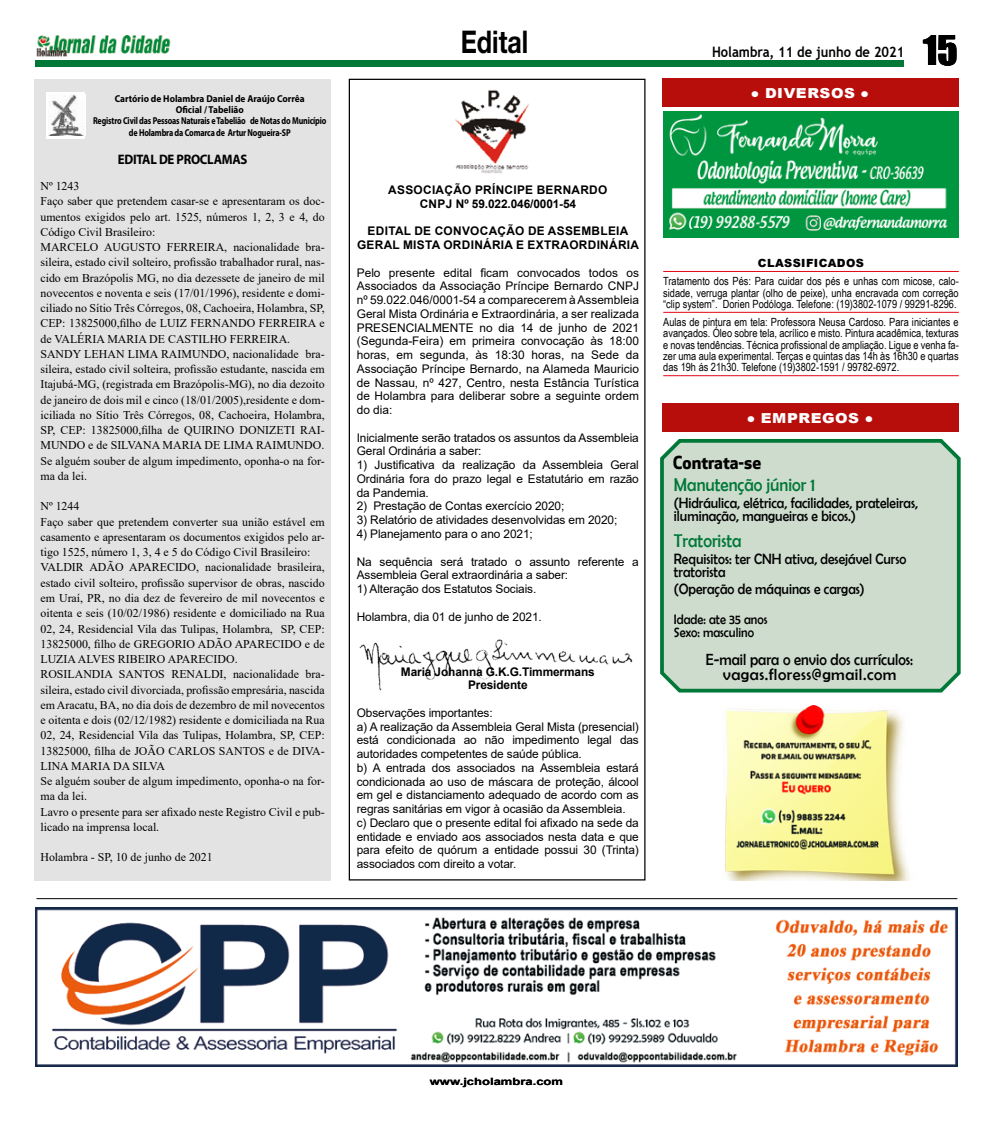
<style>
.page{position:relative;width:993px;height:1124px;background:#fff}
.page>*{position:absolute;margin:0;border:0;box-sizing:border-box;transform-origin:0 0}
.t1{font:37.5px "Impact";color:#000}
.t2{font:700 31.25px "Helvetica Neue";color:#000;scale:.8 1}
.t3{font:18.75px "Berlin Sans FB";color:#007838;scale:.9 1}
.t4{font:17.5px "Apex New PS Bold Oldstyle";color:#000}
.t5{font:16.25px/15px "Berlin Sans FB";color:#000;text-align:center;scale:.9 1}
.t6{font:15px/13.1px "Berlin Sans FB";color:#000;scale:.9 1}
.t7{font:700 14.38px "Trebuchet MS";color:#000;scale:.9 1}
.t8{font:13.75px/13.1px "Berlin Sans FB";color:#000;scale:.9 1}
.t9{font:900 13.75px "Arial";letter-spacing:.035em;color:#fff;scale:1.1 1}
.t10{font:700 13.75px "Myriad Pro";letter-spacing:-.02em;color:#000;scale:.93 1}
.t11{font:11.88px/15.2px "Times New Roman";color:#000}
.t12{font:11.88px/13.8px "Arial";letter-spacing:-.01em;color:#000}
.t13{font:700 11.88px/13.8px "Arial";letter-spacing:.025em;color:#000;text-align:center}
.t14{font:700 11.88px/13.8px "Arial";letter-spacing:-.01em;color:#000;text-align:center}
.t15{font:11.25px/11.2px "Arial Narrow";color:#000;text-align:justify}
.t16{font:900 11.25px "Arial";letter-spacing:.035em;color:#000}
.t17{font:700 10px/11.2px "Myriad Pro";letter-spacing:-.02em;color:#000;text-align:center;scale:.93 1}
.t18{font:700 10px "Arial";color:#000;scale:1.3 1}
</style>
<div class="page">
<img style="left:36px;top:35px;width:135px;height:22px">
<div style="left:35px;top:60px;width:869px;height:7px;background:#007838"></div>
<img style="left:359px;top:639px;width:274px;height:51px">
<img style="left:455px;top:90px;width:75px;height:84px">
<div style="left:35px;top:79px;width:296px;height:801px;background:#e3e3e3"></div>
<div style="left:47px;top:92px;width:38px;height:46px;background:linear-gradient(to right,#fff,#fff)"></div>
<img style="left:49px;top:94px;width:36px;height:41px">
<hr style="left:663px;top:271px;width:295px;height:1px;background:#e30613">
<hr style="left:663px;top:312px;width:295px;height:1px;background:#e30613">
<hr style="left:663px;top:375px;width:295px;height:1px;background:#e30613">
<img style="left:35px;top:907px;width:922px;height:159px">
<hr style="left:36px;top:898px;width:921px;height:1px;background:#000">
<div style="left:661px;top:79px;width:296px;height:28px;background:#b70e0c"></div>
<div style="left:661px;top:403px;width:296px;height:29px;background:#b70e0c"></div>
<img style="left:663px;top:112px;width:295px;height:125px">
<img style="left:725px;top:705px;width:185px;height:175px">
<svg style="left:660px;top:439px;width:301px;height:254px"></svg>
<p class="t17" style="left:93px;top:92px;width:252px">Cartório de Holambra Daniel de Araújo Corrêa<br>Oficial / Tabelião<br>Registro Civil das Pessoas Naturais e Tabelião de Notas do Município de Holambra da Comarca de Artur Nogueira-SP</p>
<p class="t10" style="left:118px;top:150px;width:141px">EDITAL DE PROCLAMAS</p>
<p class="t11" style="left:40px;top:178px;width:285px">Nº 1243<br>Faço saber que pretendem casar-se e apresentaram os doc&shy;umentos exigidos pelo art. 1525, números 1, 2, 3 e 4, do Código Civil Brasileiro:<br>MARCELO AUGUSTO FERREIRA, nacionalidade bra&shy;sileira, estado civil solteiro, profissão trabalhador rural, nas&shy;cido em Brazópolis MG, no dia dezessete de janeiro de mil novecentos e noventa e seis (17/01/1996), residente e domi&shy;ciliado no Sítio Três Córregos, 08, Cachoeira, Holambra, SP, CEP: 13825000,filho de LUIZ FERNANDO FERREIRA e de VALÉRIA MARIA DE CASTILHO FERREIRA.<br>SANDY LEHAN LIMA RAIMUNDO, nacionalidade bra&shy;sileira, estado civil solteira, profissão estudante, nascida em Itajubá-MG, (registrada em Brazópolis-MG), no dia dezoito de janeiro de dois mil e cinco (18/01/2005),residente e dom&shy;iciliada no Sítio Três Córregos, 08, Cachoeira, Holambra, SP, CEP: 13825000,filha de QUIRINO DONIZETI RAI-MUNDO e de SILVANA MARIA DE LIMA RAIMUNDO.<br>Se alguém souber de algum impedimento, oponha-o na for&shy;ma da lei.</p>
<p class="t11" style="left:40px;top:498px;width:285px">Nº 1244<br>Faço saber que pretendem converter sua união estável em casamento e apresentaram os documentos exigidos pelo ar&shy;tigo 1525, número 1, 3, 4 e 5 do Código Civil Brasileiro:<br>VALDIR ADÃO APARECIDO, nacionalidade brasileira, estado civil solteiro, profissão supervisor de obras, nascido em Uraí, PR, no dia dez de fevereiro de mil novecentos e oitenta e seis (10/02/1986) residente e domiciliado na Rua 02, 24, Residencial Vila das Tulipas, Holambra, SP, CEP:<br>13825000, filho de GREGORIO ADÃO APARECIDO e de LUZIA ALVES RIBEIRO APARECIDO.<br>ROSILANDIA SANTOS RENALDI, nacionalidade bra&shy;sileira, estado civil divorciada, profissão empresária, nascida em Aracatu, BA, no dia dois de dezembro de mil novecentos e oitenta e dois (02/12/1982) residente e domiciliada na Rua 02, 24, Residencial Vila das Tulipas, Holambra, SP, CEP:<br>13825000, filha de JOÃO CARLOS SANTOS e de DIVA-LINA MARIA DA SILVA<br>Se alguém souber de algum impedimento, oponha-o na for&shy;ma da lei.<br>Lavro o presente para ser afixado neste Registro Civil e pub&shy;licado na imprensa local.</p>
<p class="t11" style="left:40px;top:849px;width:174px">Holambra - SP, 10 de junho de 2021</p>
<h2 class="t2" style="left:460px;top:23px;width:86px">Edital</h2>
<p class="t7" style="left:711px;top:43px;width:215px">Holambra, 11 de junho de 2021</p>
<p class="t9" style="left:750px;top:83px;width:109px">● DIVERSOS ●</p>
<h1 class="t1" style="left:922px;top:21px;width:36px">15</h1>
<p class="t13" style="left:388px;top:183px;width:220px">ASSOCIAÇÃO PRÍNCIPE BERNARDO<br>CNPJ Nº 59.022.046/0001-54</p>
<p class="t13" style="left:357px;top:224px;width:283px">EDITAL DE CONVOCAÇÃO DE ASSEMBLEIA<br>GERAL MISTA ORDINÁRIA E EXTRAORDINÁRIA</p>
<p class="t12" style="left:356px;top:265px;width:283px;text-align:justify">Pelo presente edital ficam convocados todos os Associados da Associação Príncipe Bernardo CNPJ nº 59.022.046/0001-54 a comparecerem à Assembleia Geral Mista Ordinária e Extraordinária, a ser realizada PRESENCIALMENTE no dia 14 de junho de 2021 (Segunda-Feira) em primeira convocação às 18:00 horas, em segunda, às 18:30 horas, na Sede da Associação Príncipe Bernardo, na Alameda Mauricio de Nassau, nº 427, Centro, nesta Estância Turística de Holambra para deliberar sobre a seguinte ordem do dia:</p>
<p class="t12" style="left:356px;top:430px;width:283px">Inicialmente serão tratados os assuntos da Assembleia<br>Geral Ordinária a saber:</p>
<p class="t12" style="left:356px;top:458px;width:283px;text-align:justify">1) Justificativa da realização da Assembleia Geral Ordinária fora do prazo legal e Estatutário em razão da Pandemia.</p>
<p class="t12" style="left:356px;top:499px;width:209px">2) Prestação de Contas exercício 2020;</p>
<p class="t12" style="left:356px;top:513px;width:262px">3) Relatório de atividades desenvolvidas em 2020;</p>
<p class="t12" style="left:356px;top:527px;width:177px">4) Planejamento para o ano 2021;</p>
<p class="t12" style="left:356px;top:554px;width:283px">Na sequência será tratado o assunto referente a<br>Assembleia Geral extraordinária a saber:</p>
<p class="t12" style="left:356px;top:582px;width:181px">1) Alteração dos Estatutos Sociais.</p>
<p class="t12" style="left:356px;top:609px;width:186px">Holambra, dia 01 de junho de 2021.</p>
<p class="t14" style="left:401px;top:664px;width:195px">Maria Johanna G.K.G.Timmermans<br>Presidente</p>
<p class="t12" style="left:356px;top:705px;width:283px">Observações importantes:<br>a) A realização da Assembleia Geral Mista (presencial) está condicionada ao não impedimento legal das autoridades competentes de saúde pública.<br>b) A entrada dos associados na Assembleia estará condicionada ao uso de máscara de proteção, álcool em gel e distanciamento adequado de acordo com as regras sanitárias em vigor à ocasião da Assembleia.<br>c) Declaro que o presente edital foi afixado na sede da entidade e enviado aos associados nesta data e que para efeito de quórum a entidade possui 30 (Trinta) associados com direito a votar.</p>
<p class="t16" style="left:757px;top:255px;width:107px">CLASSIFICADOS</p>
<p class="t15" style="left:663px;top:275px;width:297px">Tratamento dos Pés: Para cuidar dos pés e unhas com micose, calo&shy;sidade, verruga plantar (olho de peixe), unha encravada com correção “clip system”. Dorien Podóloga. Telefone: (19)3802-1079 / 99291-8296.</p>
<p class="t15" style="left:663px;top:316px;width:297px">Aulas de pintura em tela: Professora Neusa Cardoso. Para iniciantes e avançados. Óleo sobre tela, acrílico e misto. Pintura acadêmica, texturas e novas tendências. Técnica profissional de ampliação. Ligue e venha fa&shy;zer uma aula experimental. Terças e quintas das 14h às 16h30 e quartas das 19h ás 21h30. Telefone (19)3802-1591 / 99782-6972.</p>
<p class="t9" style="left:746px;top:408px;width:117px">● EMPREGOS ●</p>
<h3 class="t4" style="left:672px;top:452px;width:90px">Contrata-se</h3>
<h3 class="t3" style="left:673px;top:474px;width:158px">Manutenção júnior 1</h3>
<p class="t6" style="left:673px;top:496px;width:272px">(Hidráulica, elétrica, facilidades, prateleiras, iluminação, mangueiras e bicos.)</p>
<h3 class="t3" style="left:673px;top:530px;width:77px">Tratorista</h3>
<p class="t6" style="left:673px;top:552px;width:259px">Requisitos: ter CNH ativa, desejável Curso tratorista</p>
<p class="t6" style="left:673px;top:582px;width:213px">(Operação de máquinas e cargas)</p>
<p class="t8" style="left:673px;top:612px;width:105px">Idade: ate 35 anos<br>Sexo: masculino</p>
<h3 class="t5" style="left:705px;top:651px;width:232px">E-mail para o envio dos currículos: vagas.floress@gmail.com</h3>
<p class="t18" style="left:429px;top:1074px;width:104px">www.jcholambra.com</p>
</div>
